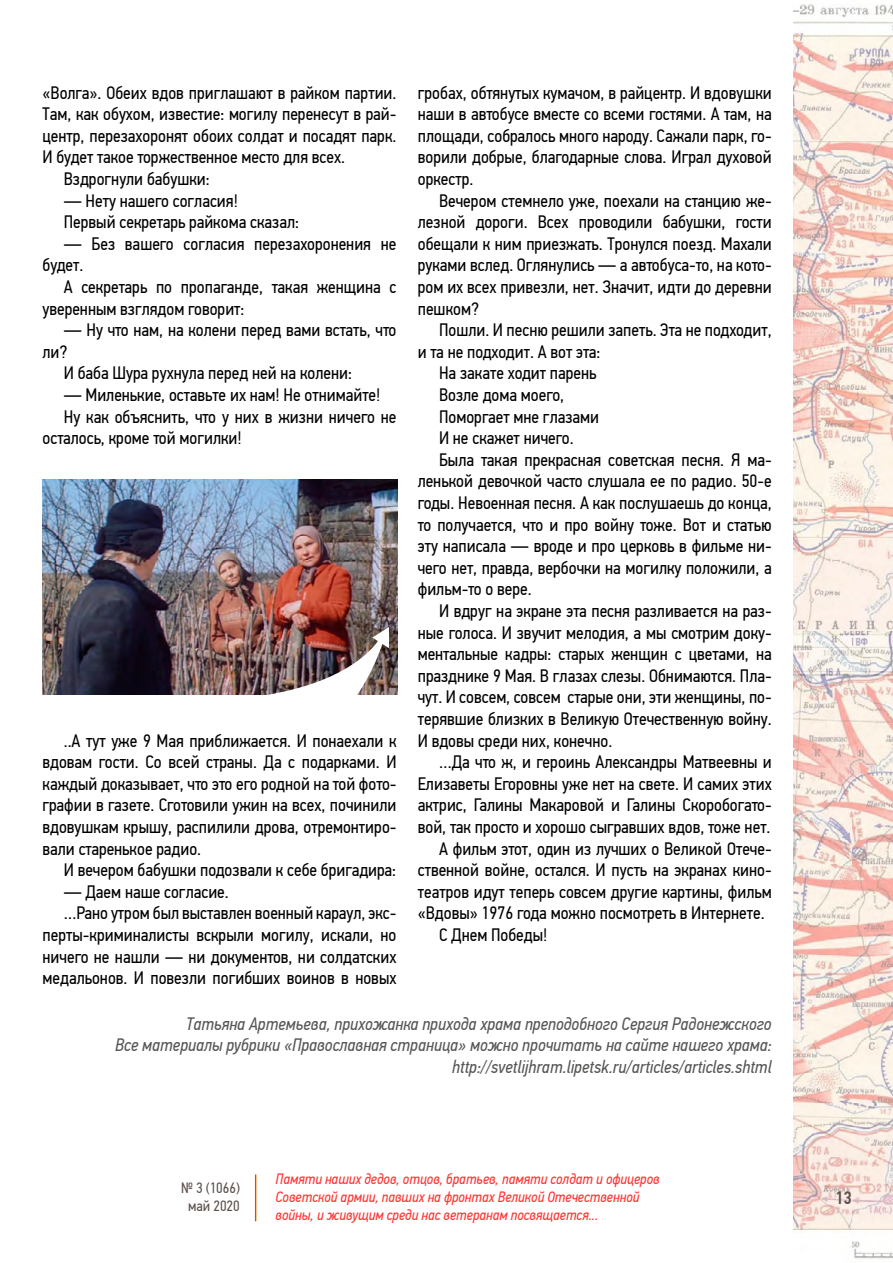
<style>
.page{position:relative;width:893px;height:1263px;background:#fff}
.page>*{position:absolute;margin:0;border:0;box-sizing:border-box;transform-origin:0 0}
.t1{font:18px/21.6px "PF Din Text Cond Pro";color:#000}
.t2{font:italic 18px/21.6px "PF Din Text Cond Pro";color:#575756;text-align:right}
.t3{font:500 18px "PF Din Text Cond Pro";color:#5d514d}
.t4{font:italic 15px/18px "PF Din Text Cond Pro";color:#f33}
.t5{font:15px/18px "PF Din Text Cond Pro";color:#5d514d;text-align:center}
</style>
<div class="page">
<img style="left:793px;top:4px;width:100px;height:627px">
<img style="left:793px;top:631px;width:100px;height:628px">
<img style="left:42px;top:479px;width:356px;height:215px">
<img style="left:245px;top:627px;width:144px;height:68px">
<p class="t1" style="left:43px;top:82px;width:355px">«Волга». Обеих вдов приглашают в райком партии.</p>
<p class="t1" style="left:43px;top:103px;width:355px">Там, как обухом, известие: могилу перенесут в рай-</p>
<p class="t1" style="left:43px;top:125px;width:355px">центр, перезахоронят обоих солдат и посадят парк.</p>
<p class="t1" style="left:43px;top:146px;width:304px">И будет такое торжественное место для всех.</p>
<p class="t1" style="left:64px;top:168px;width:147px">Вздрогнули бабушки:</p>
<p class="t1" style="left:64px;top:190px;width:237px">— Нету нашего согласия!<br>Первый секретарь райкома сказал:</p>
<p class="t1" style="left:43px;top:233px;width:355px;text-indent:21px">— Без вашего согласия перезахоронения не будет.</p>
<p class="t1" style="left:43px;top:276px;width:355px;text-indent:21px">А секретарь по пропаганде, такая женщина с уверенным взглядом говорит:</p>
<p class="t1" style="left:64px;top:319px;width:334px">— Ну что нам, на колени перед вами встать, что</p>
<p class="t1" style="left:43px;top:341px;width:26px">ли?</p>
<p class="t1" style="left:64px;top:362px;width:290px">И баба Шура рухнула перед ней на колени:</p>
<p class="t1" style="left:64px;top:384px;width:318px">— Миленькие, оставьте их нам! Не отнимайте!</p>
<p class="t1" style="left:64px;top:406px;width:334px">Ну как объяснить, что у них в жизни ничего не</p>
<p class="t1" style="left:43px;top:427px;width:201px">осталось, кроме той могилки!</p>
<p class="t1" style="left:43px;top:730px;width:355px;text-align:justify;text-indent:21px">..А тут уже 9 Мая приближается. И понаехали к вдовам гости. Со всей страны. Да с подарками. И каждый доказывает, что это его родной на той фото&shy;графии в газете. Сготовили ужин на всех, починили вдовушкам крышу, распилили дрова, отремонтиро&shy;вали старенькое радио.</p>
<p class="t1" style="left:64px;top:859px;width:334px">И вечером бабушки подозвали к себе бригадира:</p>
<p class="t1" style="left:64px;top:881px;width:167px">— Даем наше согласие.</p>
<p class="t1" style="left:64px;top:902px;width:334px">…Рано утром был выставлен военный караул, экс-</p>
<p class="t1" style="left:43px;top:924px;width:355px">перты-криминалисты вскрыли могилу, искали, но</p>
<p class="t1" style="left:43px;top:946px;width:355px">ничего не нашли — ни документов, ни солдатских</p>
<p class="t1" style="left:43px;top:967px;width:355px">медальонов. И повезли погибших воинов в новых</p>
<p class="t1" style="left:418px;top:82px;width:355px;text-align:justify">гробах, обтянутых кумачом, в райцентр. И вдовушки наши в автобусе вместе со всеми гостями. А там, на площади, собралось много народу. Сажали парк, го&shy;ворили добрые, благодарные слова. Играл духовой оркестр.</p>
<p class="t1" style="left:418px;top:190px;width:355px;text-align:justify;text-indent:21px">Вечером стемнело уже, поехали на станцию же&shy;лезной дороги. Всех проводили бабушки, гости обещали к ним приезжать. Тронулся поезд. Махали руками вслед. Оглянулись — а автобуса-то, на кото&shy;ром их всех привезли, нет. Значит, идти до деревни пешком?</p>
<p class="t1" style="left:439px;top:319px;width:334px">Пошли. И песню решили запеть. Эта не подходит,</p>
<p class="t1" style="left:418px;top:341px;width:184px">и та не подходит. А вот эта:</p>
<p class="t1" style="left:439px;top:362px;width:159px">На закате ходит парень</p>
<p class="t1" style="left:439px;top:384px;width:127px">Возле дома моего,</p>
<p class="t1" style="left:439px;top:406px;width:162px">Поморгает мне глазами</p>
<p class="t1" style="left:439px;top:427px;width:136px">И не скажет ничего.</p>
<p class="t1" style="left:439px;top:449px;width:334px">Была такая прекрасная советская песня. Я ма-</p>
<p class="t1" style="left:418px;top:470px;width:355px">ленькой девочкой часто слушала ее по радио. 50-е</p>
<p class="t1" style="left:418px;top:492px;width:355px">годы. Невоенная песня. А как послушаешь до конца,</p>
<p class="t1" style="left:418px;top:514px;width:355px">то получается, что и про войну тоже. Вот и статью</p>
<p class="t1" style="left:418px;top:535px;width:355px">эту написала — вроде и про церковь в фильме ни-</p>
<p class="t1" style="left:418px;top:557px;width:355px">чего нет, правда, вербочки на могилку положили, а</p>
<p class="t1" style="left:418px;top:578px;width:116px">фильм-то о вере.</p>
<p class="t1" style="left:439px;top:600px;width:334px">И вдруг на экране эта песня разливается на раз-</p>
<p class="t1" style="left:418px;top:622px;width:355px">ные голоса. И звучит мелодия, а мы смотрим доку-</p>
<p class="t1" style="left:418px;top:643px;width:355px">ментальные кадры: старых женщин с цветами, на</p>
<p class="t1" style="left:418px;top:665px;width:355px">празднике 9 Мая. В глазах слезы. Обнимаются. Пла-</p>
<p class="t1" style="left:418px;top:686px;width:355px">чут. И совсем, совсем старые они, эти женщины, по-</p>
<p class="t1" style="left:418px;top:708px;width:355px">терявшие близких в Великую Отечественную войну.</p>
<p class="t1" style="left:418px;top:730px;width:196px">И вдовы среди них, конечно.</p>
<p class="t1" style="left:439px;top:751px;width:334px">…Да что ж, и героинь Александры Матвеевны и</p>
<p class="t1" style="left:418px;top:773px;width:355px">Елизаветы Егоровны уже нет на свете. И самих этих</p>
<p class="t1" style="left:418px;top:794px;width:355px">актрис, Галины Макаровой и Галины Скоробогато-</p>
<p class="t1" style="left:418px;top:816px;width:354px">вой, так просто и хорошо сыгравших вдов, тоже нет.</p>
<p class="t1" style="left:439px;top:838px;width:334px">А фильм этот, один из лучших о Великой Отече-</p>
<p class="t1" style="left:418px;top:859px;width:355px">ственной войне, остался. И пусть на экранах кино-</p>
<p class="t1" style="left:418px;top:881px;width:355px">театров идут теперь совсем другие картины, фильм</p>
<p class="t1" style="left:418px;top:902px;width:348px">«Вдовы» 1976 года можно посмотреть в Интернете.</p>
<p class="t1" style="left:439px;top:924px;width:110px">С Днем Победы!</p>
<p class="t2" style="left:115px;top:1013px;width:658px">Татьяна Артемьева, прихожанка прихода храма преподобного Сергия Радонежского<br>Все материалы рубрики «Православная страница» можно прочитать на сайте нашего храма: http://svetlijhram.lipetsk.ru/articles/articles.shtml</p>
<p class="t5" style="left:181px;top:1179px;width:60px">№ 3 (1066) май 2020</p>
<p class="t4" style="left:276px;top:1169px;width:385px">Памяти наших дедов, отцов, братьев, памяти солдат и офицеров<br>Советской армии, павших на фронтах Великой Отечественной войны, и живущим среди нас ветеранам посвящается...</p>
<p class="t3" style="left:835px;top:1187px;width:18px">13</p>
</div>
